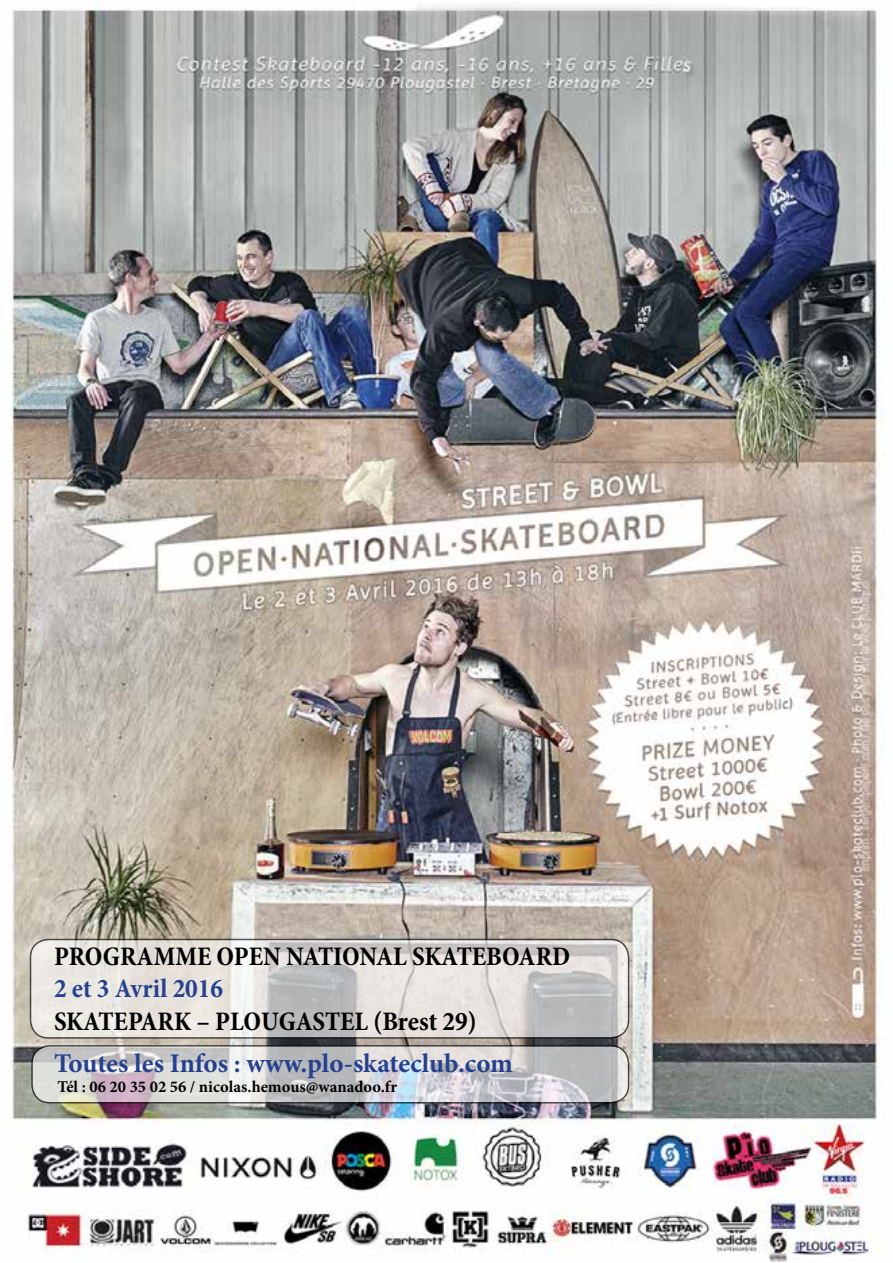
<style>
.page{position:relative;width:893px;height:1263px;background:#fff}
.page>*{position:absolute;margin:0;border:0;box-sizing:border-box;transform-origin:0 0}
.t1{font:700 condensed 27px "Minion Pro";color:#000}
.t2{font:700 27px "Minion Pro";letter-spacing:-.005em;color:#25408f}
.t3{font:700 condensed 27px "Minion Pro";color:#25408f}
.t4{font:700 16.5px "Minion Pro";color:#000}
</style>
<div class="page">
<img style="left:10px;top:5px;width:875px;height:1258px">
<svg style="left:31px;top:939px;width:598px;height:99px;background:#dcd9d6"></svg>
<div style="left:30px;top:939px;width:599px;height:100px;border:2px solid #000;border-radius:18px"></div>
<svg style="left:32px;top:1046px;width:597px;height:57px;background:#cfcecf"></svg>
<div style="left:31px;top:1045px;width:598px;height:58px;border:2px solid #000;border-radius:18px"></div>
<p class="t1" style="left:54px;top:937px;width:518px">PROGRAMME OPEN NATIONAL SKATEBOARD</p>
<p class="t3" style="left:54px;top:970px;width:171px">2 et 3 Avril 2016</p>
<p class="t1" style="left:54px;top:1002px;width:424px">SKATEPARK – PLOUGASTEL (Brest 29)</p>
<p class="t2" style="left:54px;top:1044px;width:460px">Toutes les Infos : www.plo-skateclub.com</p>
<p class="t4" style="left:58px;top:1075px;width:341px">Tél : 06 20 35 02 56 / nicolas.hemous@wanadoo.fr</p>
</div>
